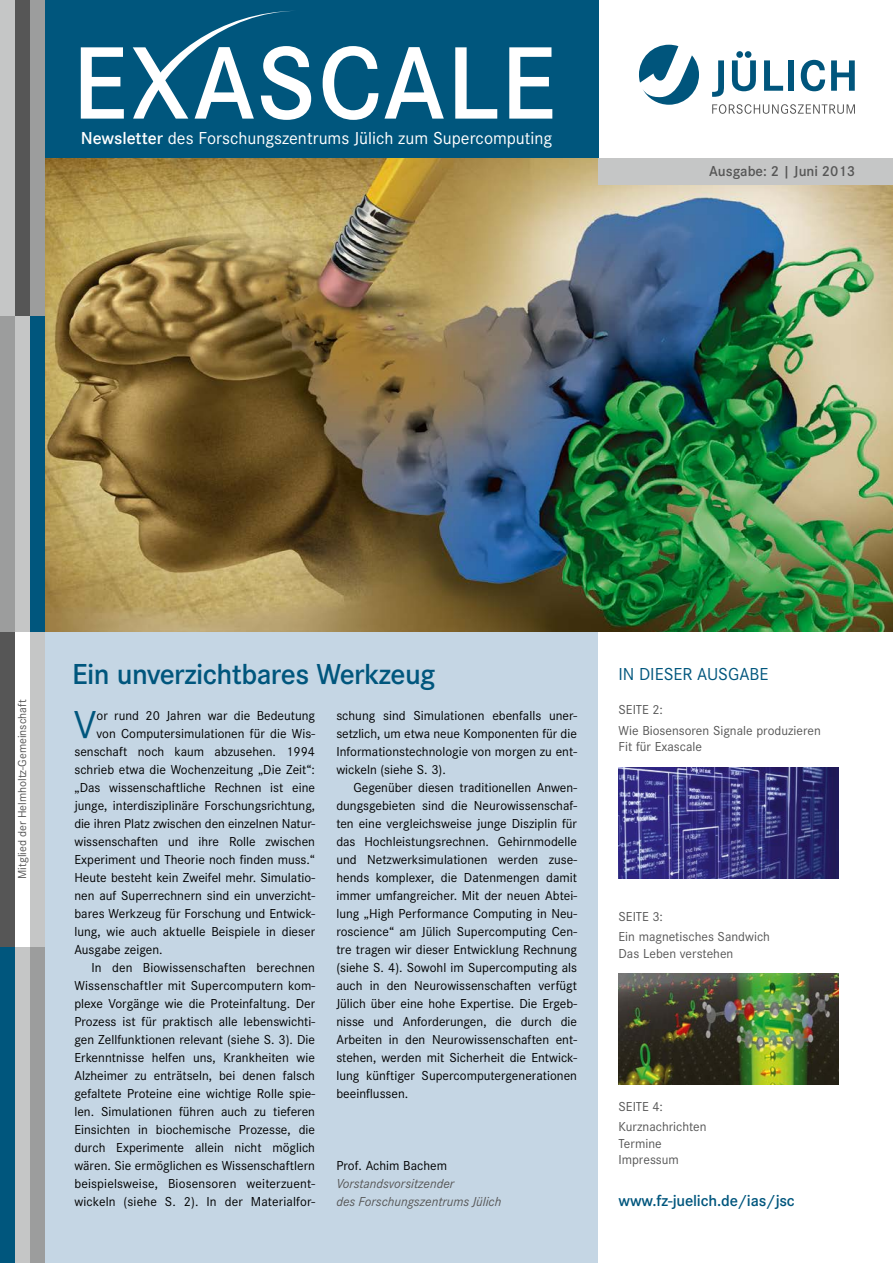
<style>
.page{position:relative;width:893px;height:1263px;background:#fff}
.page>*{position:absolute;margin:0;border:0;box-sizing:border-box;transform-origin:0 0}
.t1{font:40.5px "Corporate S";color:#00567d}
.t2{font:600 30px "Corporate S";letter-spacing:-.02em;color:#00567d}
.t3{font:18px "Corporate S";color:#fff}
.t4{font:18px "Corporate S";color:#00567d}
.t5{font:600 16.5px "Corporate S";letter-spacing:-.01em;color:#00567d}
.t6{font:600 15px "Corporate S";color:#565656}
.t7{font:13.5px/18px "Corporate S";color:#000;text-align:justify}
.t8{font:13.5px/20.7px "Corporate S";color:#565656}
.t9{font:italic 13.5px/18px "Corporate S";color:#565656}
.t10{font:12px "Corporate S";color:#565656}
.s1{font-weight:600}
</style>
<div class="page">
<div style="left:42px;top:631px;width:556px;height:632px;background:#c5d6e4"></div>
<div style="left:42px;top:0;width:556px;height:206px;background:#00567d"></div>
<img style="left:45px;top:158px;width:848px;height:473px">
<svg style="left:639px;top:45px;width:60px;height:60px"></svg>
<svg style="left:712px;top:60px;width:12px;height:37px"></svg>
<svg style="left:732px;top:51px;width:24px;height:40px"></svg>
<svg style="left:764px;top:60px;width:19px;height:31px"></svg>
<div style="left:788px;top:60px;width:6px;height:31px;background:#00557c"></div>
<svg style="left:801px;top:60px;width:24px;height:31px"></svg>
<svg style="left:831px;top:60px;width:24px;height:31px"></svg>
<svg style="left:712px;top:104px;width:143px;height:10px"></svg>
<div style="left:598px;top:158px;width:295px;height:27px;background:#c5c6c6"></div>
<svg style="left:509px;top:47px;width:43px;height:72px"></svg>
<svg style="left:455px;top:47px;width:42px;height:72px"></svg>
<svg style="left:384px;top:47px;width:60px;height:72px"></svg>
<svg style="left:323px;top:46px;width:55px;height:74px"></svg>
<svg style="left:81px;top:47px;width:43px;height:72px"></svg>
<svg style="left:133px;top:11px;width:178px;height:109px"></svg>
<div style="left:0;top:0;width:15px;height:316px;background:#c5c6c6"></div>
<div style="left:15px;top:0;width:15px;height:316px;background:#565656"></div>
<div style="left:30px;top:0;width:15px;height:316px;background:#9c9d9d"></div>
<div style="left:0;top:631px;width:15px;height:316px;background:#565656"></div>
<div style="left:30px;top:631px;width:15px;height:316px;background:#c5c6c6"></div>
<div style="left:0;top:316px;width:15px;height:315px;background:#9c9d9d"></div>
<div style="left:15px;top:316px;width:15px;height:315px;background:#c5c6c6"></div>
<div style="left:30px;top:316px;width:15px;height:315px;background:#00567d"></div>
<div style="left:0;top:947px;width:15px;height:316px;background:#00567d"></div>
<div style="left:15px;top:947px;width:15px;height:316px;background:#c5c6c6"></div>
<div style="left:30px;top:947px;width:15px;height:316px;background:#9c9d9d"></div>
<img style="left:618px;top:767px;width:221px;height:111px">
<img style="left:618px;top:973px;width:221px;height:111px">
<h3 class="t3" style="left:81px;top:128px;width:473px"><span class="s1">Newsletter</span> des Forschungszentrums Jülich zum Supercomputing</h3>
<p class="t6" style="left:709px;top:163px;width:147px">Ausgabe: 2 | Juni 2013</p>
<h2 class="t2" style="left:72px;top:657px;width:365px">Ein unverzichtbares Werkzeug</h2>
<p class="t10" style="left:15px;top:879px;width:181px;rotate:-90deg">Mitglied der Helmholtz-Gemeinschaft</p>
<h1 class="t1" style="left:74px;top:702px;width:24px">V</h1>
<p class="t7" style="left:97px;top:707px;width:220px">or rund 20 Jahren war die Bedeutung</p>
<p class="t7" style="left:97px;top:725px;width:220px">von Computersimulationen für die Wis-</p>
<p class="t7" style="left:74px;top:743px;width:242px">senschaft noch kaum abzusehen. 1994</p>
<p class="t7" style="left:74px;top:761px;width:242px">schrieb etwa die Wochenzeitung „Die Zeit“:</p>
<p class="t7" style="left:74px;top:779px;width:242px">„Das wissenschaftliche Rechnen ist eine</p>
<p class="t7" style="left:74px;top:797px;width:242px">junge, interdisziplinäre Forschungsrichtung,</p>
<p class="t7" style="left:74px;top:815px;width:242px">die ihren Platz zwischen den einzelnen Natur-</p>
<p class="t7" style="left:74px;top:833px;width:242px">wissenschaften und ihre Rolle zwischen</p>
<p class="t7" style="left:74px;top:851px;width:242px">Experiment und Theorie noch finden muss.“</p>
<p class="t7" style="left:74px;top:869px;width:242px">Heute besteht kein Zweifel mehr. Simulatio-</p>
<p class="t7" style="left:74px;top:887px;width:242px">nen auf Superrechnern sind ein unverzicht-</p>
<p class="t7" style="left:74px;top:905px;width:242px">bares Werkzeug für Forschung und Entwick-</p>
<p class="t7" style="left:74px;top:923px;width:242px">lung, wie auch aktuelle Beispiele in dieser</p>
<p class="t7" style="left:74px;top:941px;width:90px">Ausgabe zeigen.</p>
<p class="t7" style="left:91px;top:959px;width:225px">In den Biowissenschaften berechnen</p>
<p class="t7" style="left:74px;top:977px;width:242px">Wissenschaftler mit Supercomputern kom-</p>
<p class="t7" style="left:74px;top:995px;width:242px">plexe Vorgänge wie die Proteinfaltung. Der</p>
<p class="t7" style="left:74px;top:1013px;width:242px">Prozess ist für praktisch alle lebenswichti-</p>
<p class="t7" style="left:74px;top:1031px;width:242px">gen Zellfunktionen relevant (siehe S. 3). Die</p>
<p class="t7" style="left:74px;top:1049px;width:242px">Erkenntnisse helfen uns, Krankheiten wie</p>
<p class="t7" style="left:74px;top:1067px;width:242px">Alzheimer zu enträtseln, bei denen falsch</p>
<p class="t7" style="left:74px;top:1085px;width:242px">gefaltete Proteine eine wichtige Rolle spie-</p>
<p class="t7" style="left:74px;top:1103px;width:242px">len. Simulationen führen auch zu tieferen</p>
<p class="t7" style="left:74px;top:1121px;width:242px">Einsichten in biochemische Prozesse, die</p>
<p class="t7" style="left:74px;top:1139px;width:242px">durch Experimente allein nicht möglich</p>
<p class="t7" style="left:74px;top:1157px;width:242px">wären. Sie ermöglichen es Wissenschaftlern</p>
<p class="t7" style="left:74px;top:1174px;width:242px">beispielsweise, Biosensoren weiterzuent-</p>
<p class="t7" style="left:74px;top:1192px;width:242px">wickeln (siehe S. 2). In der Materialfor-</p>
<p class="t7" style="left:336px;top:706px;width:242px">schung sind Simulationen ebenfalls uner&shy;setzlich, um etwa neue Komponenten für die Informationstechnologie von morgen zu ent&shy;wickeln (siehe S. 3).</p>
<p class="t7" style="left:336px;top:778px;width:242px;text-indent:17px">Gegenüber diesen traditionellen Anwen&shy;dungsgebieten sind die Neurowissenschaf&shy;ten eine vergleichsweise junge Disziplin für das Hochleistungsrechnen. Gehirnmodelle und Netzwerksimulationen werden zuse&shy;hends komplexer, die Datenmengen damit immer umfangreicher. Mit der neuen Abtei&shy;lung „High Performance Computing in Neu&shy;roscience“ am Jülich Supercomputing Cen&shy;tre tragen wir dieser Entwicklung Rechnung (siehe S. 4). Sowohl im Supercomputing als auch in den Neurowissenschaften verfügt Jülich über eine hohe Expertise. Die Ergeb&shy;nisse und Anforderungen, die durch die Arbeiten in den Neurowissenschaften ent&shy;stehen, werden mit Sicherheit die Entwick&shy;lung künftiger Supercomputergenerationen beeinflussen.</p>
<p class="t7" style="left:336px;top:1156px;width:112px">Prof. Achim Bachem</p>
<p class="t9" style="left:336px;top:1174px;width:166px">Vorstandsvorsitzender<br>des Forschungszentrums Jülich</p>
<h3 class="t4" style="left:618px;top:663px;width:151px">IN DIESER AUSGABE</h3>
<p class="t8" style="left:618px;top:699px;width:204px">SEITE 2:<br>Wie Biosensoren Signale produzieren</p>
<p class="t8" style="left:618px;top:737px;width:85px">Fit für Exascale</p>
<p class="t8" style="left:618px;top:906px;width:153px">SEITE 3:<br>Ein magnetisches Sandwich</p>
<p class="t8" style="left:618px;top:943px;width:116px">Das Leben verstehen</p>
<p class="t8" style="left:618px;top:1096px;width:90px">SEITE 4:<br>Kurznachrichten</p>
<p class="t8" style="left:618px;top:1135px;width:62px;line-height:16.5px">Termine<br>Impressum</p>
<p class="t5" style="left:618px;top:1191px;width:178px">www.fz-juelich.de/ias/jsc</p>
</div>
